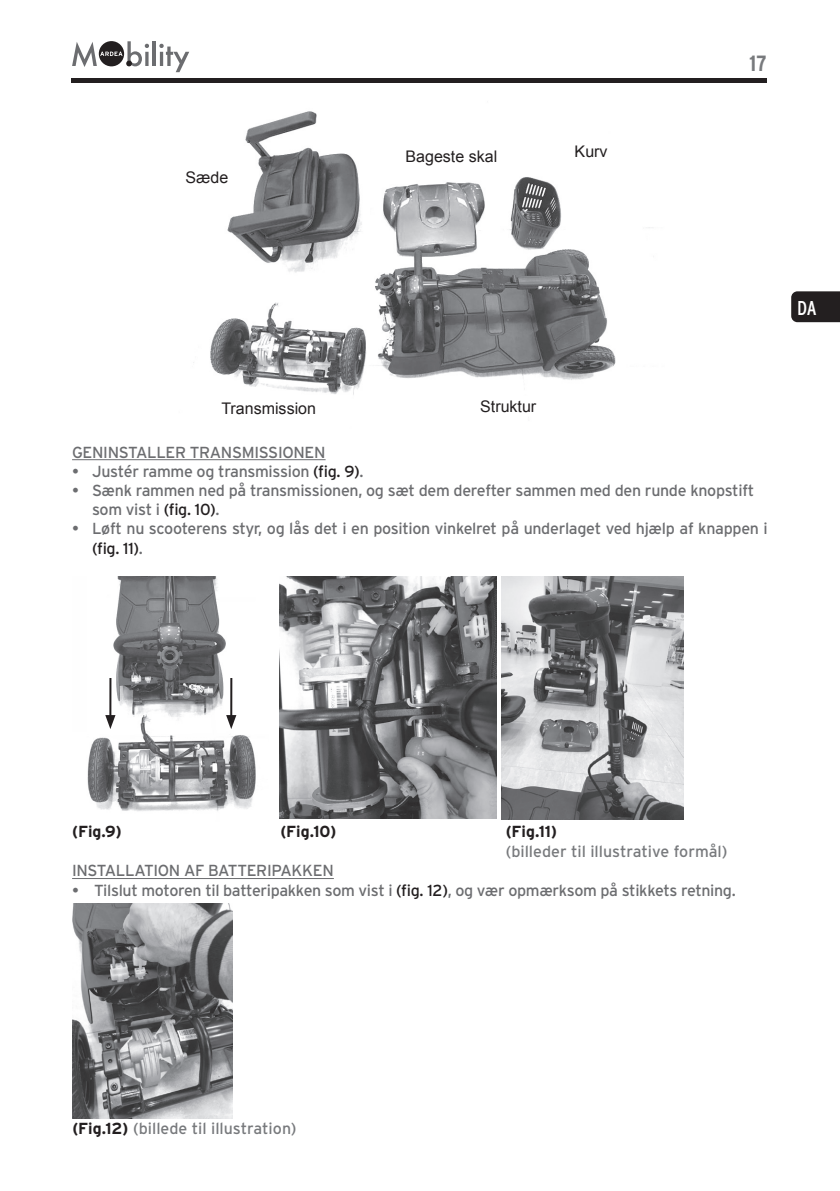
<style>
.page{position:relative;width:840px;height:1191px;background:#fff}
.page>*{position:absolute;margin:0;border:0;box-sizing:border-box;transform-origin:0 0}
.t1{font:700 22px "Interstate Condensed";color:#787a7d}
.t2{font:20px "Interstate Condensed";color:#fff}
.t3{font:16px/19.2px "Interstate";letter-spacing:-.02em;color:#6c6d70}
.t4{font:16px "Interstate";color:#787a7d}
.t5{font:16px "Arial";color:#231f20}
.t6{font:700 16px "Interstate";color:#231f20}
.s1{color:#231f20}
.s2{font-weight:700;color:#231f20}
</style>
<div class="page">
<div style="left:71px;top:78px;width:695px;height:5px;background:#231f20"></div>
<svg style="left:791px;top:291px;width:48px;height:31px"></svg>
<hr style="left:152px;top:41px;width:4px;height:25px;background:#6c6d70">
<svg style="left:159px;top:44px;width:30px;height:28px"></svg>
<svg style="left:72px;top:41px;width:77px;height:26px"></svg>
<hr style="left:72px;top:459px;width:253px;height:1px;background:#6c6d70">
<hr style="left:72px;top:878px;width:262px;height:1px;background:#6c6d70">
<img style="left:193px;top:111px;width:460px;height:284px">
<img style="left:501px;top:576px;width:182px;height:243px">
<img style="left:279px;top:576px;width:217px;height:242px">
<img style="left:87px;top:576px;width:169px;height:235px">
<hr style="left:109px;top:678px;width:2px;height:40px;background:#231f20">
<svg style="left:105px;top:715px;width:10px;height:14px"></svg>
<hr style="left:230px;top:678px;width:2px;height:40px;background:#231f20">
<svg style="left:226px;top:715px;width:10px;height:14px"></svg>
<img style="left:72px;top:904px;width:161px;height:214px">
<div style="left:185px;top:168px;width:71px;height:19px;background:#fff"></div>
<div style="left:537px;top:141px;width:107px;height:20px;background:#fff"></div>
<div style="left:405px;top:134px;width:108px;height:45px;background:#fff"></div>
<p class="t5" style="left:185px;top:167px;width:44px">Sæde</p>
<p class="t5" style="left:405px;top:146px;width:93px">Bageste skal</p>
<p class="t5" style="left:574px;top:141px;width:34px">Kurv</p>
<h1 class="t1" style="left:749px;top:51px;width:19px">17</h1>
<p class="t2" style="left:796px;top:296px;width:21px">DA</p>
<p class="t5" style="left:221px;top:398px;width:96px">Transmission</p>
<p class="t5" style="left:480px;top:396px;width:58px">Struktur</p>
<p class="t3" style="left:72px;top:442px;width:255px">GENINSTALLER TRANSMISSIONEN</p>
<p class="t3" style="left:72px;top:461px;width:293px">• Justér ramme og transmission <span class="s1">(fig. 9)</span>.</p>
<p class="t3" style="left:92px;top:480px;width:663px;text-indent:-20px">• Sænk rammen ned på transmissionen, og sæt dem derefter sammen med den runde knopstift som vist i <span class="s1">(fig. 10)</span>.</p>
<p class="t3" style="left:92px;top:519px;width:676px;text-indent:-20px">• Løft nu scooterens styr, og lås det i en position vinkelret på underlaget ved hjælp af knappen i <span class="s1">(fig. 11)</span>.</p>
<p class="t6" style="left:72px;top:821px;width:51px">(Fig.9)</p>
<p class="t6" style="left:280px;top:821px;width:58px">(Fig.10)</p>
<p class="t3" style="left:72px;top:861px;width:263px">INSTALLATION AF BATTERIPAKKEN</p>
<p class="t3" style="left:72px;top:880px;width:664px">• Tilslut motoren til batteripakken som vist i <span class="s1">(fig. 12)</span>, og vær opmærksom på stikkets retning.</p>
<p class="t6" style="left:505px;top:821px;width:53px">(Fig.11)</p>
<p class="t4" style="left:505px;top:841px;width:223px">(billeder til illustrative formål)</p>
<p class="t4" style="left:72px;top:1118px;width:225px"><span class="s2">(Fig.12)</span> (billede til illustration)</p>
</div>
